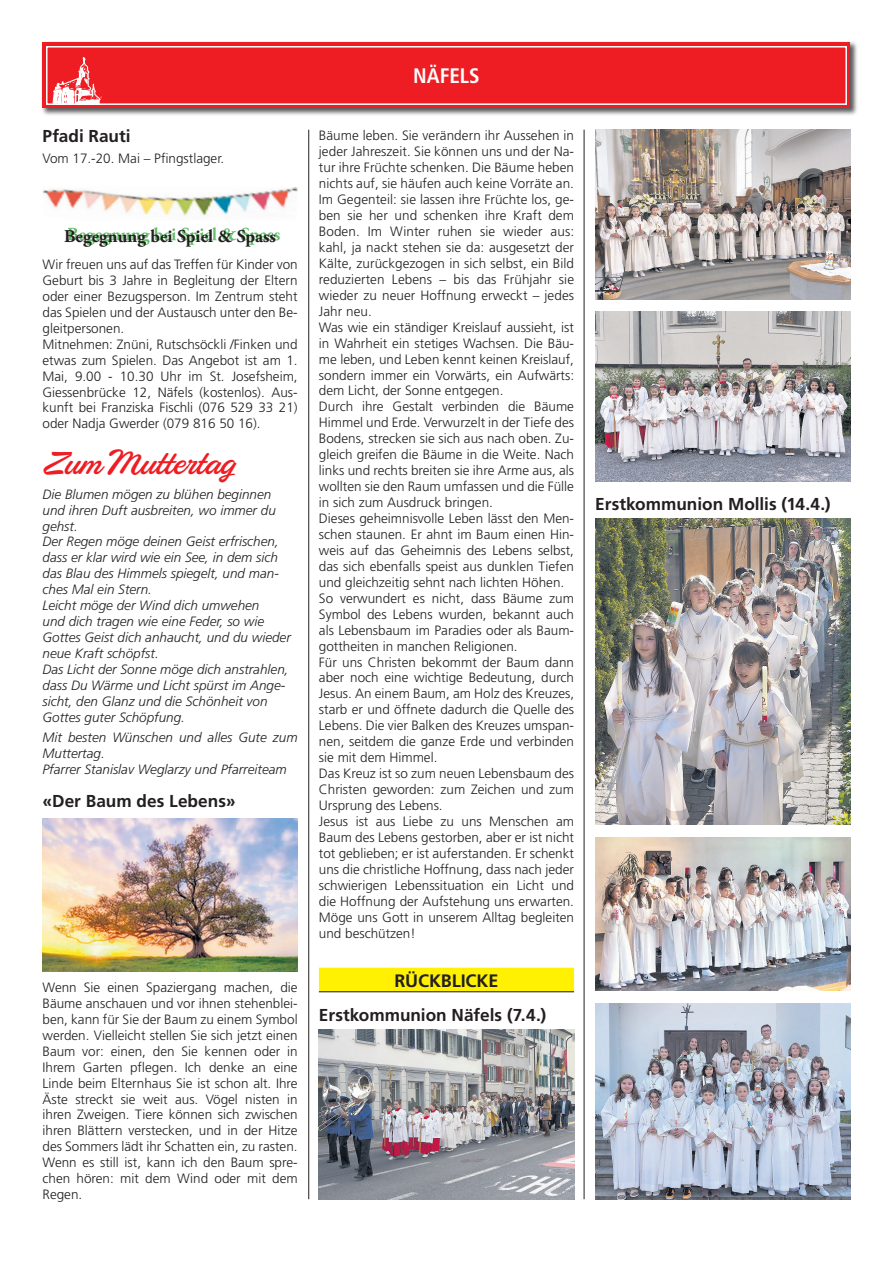
<style>
.page{position:relative;width:893px;height:1263px;background:#fff}
.page>*{position:absolute;margin:0;border:0;box-sizing:border-box;transform-origin:0 0}
.t1{font:33px "Sauber Script";color:#ee1d23}
.t2{font:700 condensed 21px "Frutiger LT Pro";color:#fff}
.t3{font:700 18px "Adobe Garamond Pro";color:#231f20}
.t4{font:700 18px "Frutiger LT Pro";letter-spacing:-.005em;color:#231f20}
.t5{font:700 17.25px "Frutiger LT Pro";color:#231f20}
.t6{font:300 13.5px/15.9px "Frutiger LT Pro";color:#231f20}
.t7{font:italic 300 13.5px/15.9px "Frutiger LT Pro";color:#231f20}
</style>
<div class="page">
<hr style="left:308px;top:130px;width:1px;height:1069px;background:#231f20">
<hr style="left:584px;top:130px;width:1px;height:1069px;background:#231f20">
<div style="left:41px;top:41px;width:817px;height:75px;background:#231f20;opacity:.75"></div>
<div style="left:43px;top:43px;width:807px;height:65px;background:#ee1d23"></div>
<svg style="left:52px;top:57px;width:50px;height:45px"></svg>
<div style="left:46px;top:46px;width:801px;height:59px;border:2px solid #fff"></div>
<div style="left:68px;top:228px;width:211px;height:17px;background:#40ae49;opacity:.8"></div>
<img style="left:43px;top:187px;width:255px;height:29px">
<img style="left:43px;top:819px;width:255px;height:153px">
<img style="left:595px;top:130px;width:255px;height:170px">
<img style="left:595px;top:311px;width:255px;height:171px">
<img style="left:595px;top:519px;width:255px;height:306px">
<img style="left:595px;top:838px;width:255px;height:153px">
<img style="left:595px;top:1003px;width:255px;height:196px">
<div style="left:319px;top:968px;width:255px;height:24px;background:#fff101"></div>
<hr style="left:319px;top:991px;width:255px;height:1px;background:#231f20">
<img style="left:319px;top:1029px;width:255px;height:170px">
<p class="t5" style="left:43px;top:126px;width:90px">Pfadi Rauti</p>
<p class="t6" style="left:43px;top:150px;width:183px">Vom 17.-20. Mai – Pfingstlager.</p>
<h3 class="t3" style="left:64px;top:226px;width:213px">Begegnung bei Spiel &amp; Spass</h3>
<p class="t6" style="left:43px;top:256px;width:257px">Wir freuen uns auf das Treffen für Kinder von Geburt bis 3 Jahre in Begleitung der Eltern oder einer Bezugsperson. Im Zentrum steht das Spielen und der Austausch unter den Be&shy;gleitpersonen.<br>Mitnehmen: Znüni, Rutschsöckli /Finken und etwas zum Spielen. Das Angebot ist am 1.<br>Mai, 9.00 - 10.30 Uhr im St. Josefsheim, Giessenbrücke 12, Näfels (kostenlos). Aus&shy;kunft bei Franziska Fischli (076 529 33 21) oder Nadja Gwerder (079 816 50 16).</p>
<h1 class="t1" style="left:43px;top:440px;width:195px">Zum Muttertag</h1>
<p class="t7" style="left:43px;top:486px;width:250px">Die Blumen mögen zu blühen beginnen und ihren Duft ausbreiten, wo immer du gehst.<br>Der Regen möge deinen Geist erfrischen, dass er klar wird wie ein See, in dem sich das Blau des Himmels spiegelt, und man&shy;ches Mal ein Stern.<br>Leicht möge der Wind dich umwehen<br>und dich tragen wie eine Feder, so wie<br>Gottes Geist dich anhaucht, und du wieder neue Kraft schöpfst.<br>Das Licht der Sonne möge dich anstrahlen, dass Du Wärme und Licht spürst im Ange&shy;sicht, den Glanz und die Schönheit von<br>Gottes guter Schöpfung.</p>
<p class="t7" style="left:43px;top:729px;width:257px">Mit besten Wünschen und alles Gute zum<br>Muttertag.<br>Pfarrer Stanislav Weglarzy und Pfarreiteam</p>
<p class="t5" style="left:43px;top:791px;width:195px">«Der Baum des Lebens»</p>
<p class="t6" style="left:43px;top:979px;width:257px;text-align:justify">Wenn Sie einen Spaziergang machen, die Bäume anschauen und vor ihnen stehenblei&shy;ben, kann für Sie der Baum zu einem Symbol werden. Vielleicht stellen Sie sich jetzt einen Baum vor: einen, den Sie kennen oder in Ihrem Garten pflegen. Ich denke an eine Linde beim Elternhaus Sie ist schon alt. Ihre Äste streckt sie weit aus. Vögel nisten in ihren Zweigen. Tiere können sich zwischen ihren Blättern verstecken, und in der Hitze des Sommers lädt ihr Schatten ein, zu rasten.<br>Wenn es still ist, kann ich den Baum spre&shy;chen hören: mit dem Wind oder mit dem Regen.</p>
<h2 class="t2" style="left:413px;top:63px;width:68px">NÄFELS</h2>
<p class="t6" style="left:319px;top:128px;width:257px">Bäume leben. Sie verändern ihr Aussehen in jeder Jahreszeit. Sie können uns und der Na&shy;tur ihre Früchte schenken. Die Bäume heben nichts auf, sie häufen auch keine Vorräte an.<br>Im Gegenteil: sie lassen ihre Früchte los, ge&shy;ben sie her und schenken ihre Kraft dem Boden. Im Winter ruhen sie wieder aus: kahl, ja nackt stehen sie da: ausgesetzt der Kälte, zurückgezogen in sich selbst, ein Bild reduzierten Lebens – bis das Frühjahr sie wieder zu neuer Hoffnung erweckt – jedes Jahr neu.<br>Was wie ein ständiger Kreislauf aussieht, ist in Wahrheit ein stetiges Wachsen. Die Bäu&shy;me leben, und Leben kennt keinen Kreislauf, sondern immer ein Vorwärts, ein Aufwärts: dem Licht, der Sonne entgegen.<br>Durch ihre Gestalt verbinden die Bäume Himmel und Erde. Verwurzelt in der Tiefe des Bodens, strecken sie sich aus nach oben. Zu&shy;gleich greifen die Bäume in die Weite. Nach links und rechts breiten sie ihre Arme aus, als wollten sie den Raum umfassen und die Fülle in sich zum Ausdruck bringen.<br>Dieses geheimnisvolle Leben lässt den Men&shy;schen staunen. Er ahnt im Baum einen Hin&shy;weis auf das Geheimnis des Lebens selbst, das sich ebenfalls speist aus dunklen Tiefen und gleichzeitig sehnt nach lichten Höhen.<br>So verwundert es nicht, dass Bäume zum Symbol des Lebens wurden, bekannt auch als Lebensbaum im Paradies oder als Baum&shy;gottheiten in manchen Religionen.<br>Für uns Christen bekommt der Baum dann aber noch eine wichtige Bedeutung, durch Jesus. An einem Baum, am Holz des Kreuzes, starb er und öffnete dadurch die Quelle des Lebens. Die vier Balken des Kreuzes umspan&shy;nen, seitdem die ganze Erde und verbinden sie mit dem Himmel.<br>Das Kreuz ist so zum neuen Lebensbaum des Christen geworden: zum Zeichen und zum Ursprung des Lebens.<br>Jesus ist aus Liebe zu uns Menschen am Baum des Lebens gestorben, aber er ist nicht tot geblieben; er ist auferstanden. Er schenkt uns die christliche Hoffnung, dass nach jeder schwierigen Lebenssituation ein Licht und die Hoffnung der Aufstehung uns erwarten.<br>Möge uns Gott in unserem Alltag begleiten und beschützen!</p>
<h3 class="t4" style="left:395px;top:969px;width:105px">RÜCKBLICKE</h3>
<p class="t5" style="left:319px;top:1004px;width:229px">Erstkommunion Näfels (7.4.)</p>
<p class="t5" style="left:595px;top:494px;width:237px">Erstkommunion Mollis (14.4.)</p>
</div>
